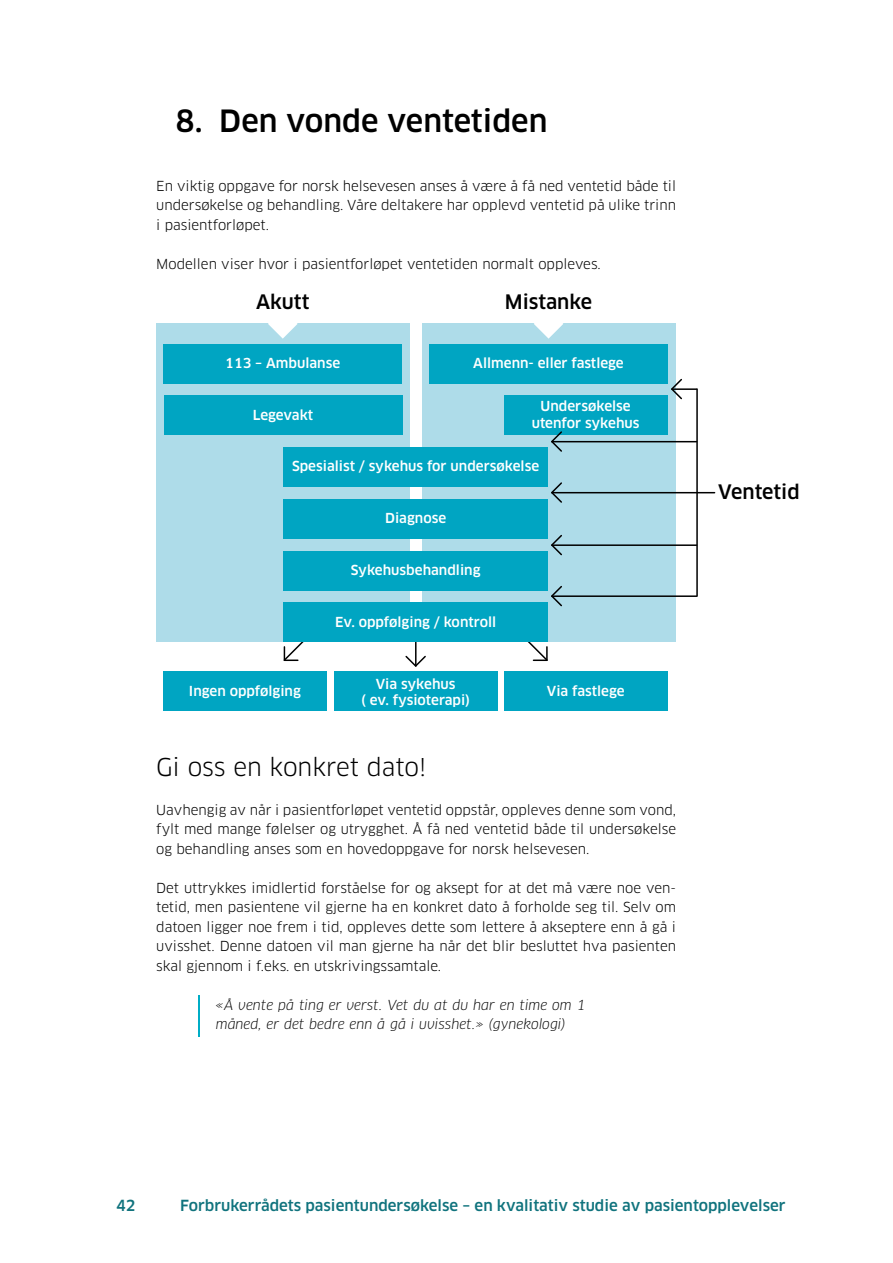
<style>
.page{position:relative;width:893px;height:1263px;background:#fff}
.page>*{position:absolute;margin:0;border:0;box-sizing:border-box;transform-origin:0 0}
.t1{font:500 30px "Clan OT";color:#000}
.t2{font:24px "Clan OT";color:#000}
.t3{font:500 19.5px "Clan OT";color:#000}
.t4{font:500 15px "Clan OT";color:#10737d}
.t5{font:13.5px/19.5px "Clan OT";color:#000;text-align:justify}
.t6{font:500 13.5px/16.2px "Clan OT";color:#fff;text-align:center}
.t7{font:italic 13.5px/19.5px "Clan OT";color:#000}
</style>
<div class="page">
<hr style="left:199px;top:995px;width:1px;height:41px;background:#00adc6">
<svg style="left:283px;top:642px;width:21px;height:19px"></svg>
<svg style="left:528px;top:642px;width:20px;height:19px"></svg>
<svg style="left:405px;top:655px;width:21px;height:12px"></svg>
<hr style="left:415px;top:641px;width:2px;height:25px;background:#000">
<div style="left:156px;top:324px;width:253px;height:318px;background:#aedce9"></div>
<div style="left:422px;top:324px;width:253px;height:318px;background:#aedce9"></div>
<div style="left:164px;top:344px;width:238px;height:39px;background:#00a5c2"></div>
<div style="left:164px;top:396px;width:238px;height:39px;background:#00a5c2"></div>
<div style="left:284px;top:447px;width:264px;height:39px;background:#00a5c2"></div>
<div style="left:284px;top:499px;width:264px;height:39px;background:#00a5c2"></div>
<div style="left:284px;top:551px;width:264px;height:39px;background:#00a5c2"></div>
<div style="left:284px;top:603px;width:264px;height:39px;background:#00a5c2"></div>
<div style="left:429px;top:344px;width:239px;height:39px;background:#00a5c2"></div>
<div style="left:504px;top:396px;width:164px;height:39px;background:#00a5c2"></div>
<div style="left:164px;top:672px;width:163px;height:39px;background:#00a5c2"></div>
<div style="left:334px;top:672px;width:163px;height:39px;background:#00a5c2"></div>
<div style="left:504px;top:672px;width:164px;height:39px;background:#00a5c2"></div>
<svg style="left:268px;top:323px;width:30px;height:16px"></svg>
<svg style="left:534px;top:324px;width:29px;height:15px"></svg>
<svg style="left:671px;top:377px;width:11px;height:24px"></svg>
<hr style="left:672px;top:388px;width:25px;height:2px;background:#000">
<svg style="left:551px;top:431px;width:12px;height:21px"></svg>
<hr style="left:552px;top:441px;width:145px;height:1px;background:#000">
<svg style="left:551px;top:482px;width:12px;height:21px"></svg>
<hr style="left:552px;top:492px;width:163px;height:1px;background:#000">
<svg style="left:551px;top:534px;width:11px;height:22px"></svg>
<hr style="left:552px;top:544px;width:145px;height:2px;background:#000">
<svg style="left:551px;top:585px;width:11px;height:22px"></svg>
<hr style="left:552px;top:595px;width:145px;height:2px;background:#000">
<hr style="left:696px;top:389px;width:2px;height:207px;background:#000">
<h1 class="t1" style="left:176px;top:103px;width:373px">8. Den vonde ventetiden</h1>
<p class="t5" style="left:156px;top:176px;width:521px">En viktig oppgave for norsk helsevesen anses å være å få ned ventetid både til undersøkelse og behandling. Våre deltakere har opplevd ventetid på ulike trinn i pasientforløpet.</p>
<p class="t5" style="left:156px;top:254px;width:446px">Modellen viser hvor i pasientforløpet ventetiden normalt oppleves.</p>
<h3 class="t3" style="left:256px;top:291px;width:55px">Akutt</h3>
<h3 class="t3" style="left:505px;top:291px;width:89px">Mistanke</h3>
<p class="t6" style="left:473px;top:355px;width:152px">Allmenn- eller fastlege</p>
<p class="t6" style="left:532px;top:399px;width:109px">Undersøkelse utenfor sykehus</p>
<p class="t6" style="left:225px;top:355px;width:116px">113 – Ambulanse</p>
<p class="t6" style="left:253px;top:407px;width:62px">Legevakt</p>
<p class="t6" style="left:292px;top:458px;width:249px">Spesialist / sykehus for undersøkelse</p>
<p class="t6" style="left:385px;top:510px;width:63px">Diagnose</p>
<p class="t6" style="left:351px;top:562px;width:131px">Sykehusbehandling</p>
<p class="t6" style="left:335px;top:614px;width:163px">Ev. oppfølging / kontroll</p>
<p class="t6" style="left:189px;top:683px;width:113px">Ingen oppfølging</p>
<p class="t6" style="left:361px;top:676px;width:110px">Via sykehus<br>( ev. fysioterapi)</p>
<p class="t6" style="left:547px;top:683px;width:79px">Via fastlege</p>
<h2 class="t2" style="left:156px;top:752px;width:272px">Gi oss en konkret dato!</h2>
<p class="t5" style="left:156px;top:800px;width:521px">Uavhengig av når i pasientforløpet ventetid oppstår, oppleves denne som vond, fylt med mange følelser og utrygghet. Å få ned ventetid både til undersøkelse og behandling anses som en hovedoppgave for norsk helsevesen.</p>
<p class="t5" style="left:156px;top:878px;width:521px">Det uttrykkes imidlertid forståelse for og aksept for at det må være noe ven&shy;tetid, men pasientene vil gjerne ha en konkret dato å forholde seg til. Selv om datoen ligger noe frem i tid, oppleves dette som lettere å akseptere enn å gå i uvisshet. Denne datoen vil man gjerne ha når det blir besluttet hva pasienten skal gjennom i f.eks. en utskrivingssamtale.</p>
<p class="t7" style="left:216px;top:995px;width:371px">«Å vente på ting er verst. Vet du at du har en time om 1 måned, er det bedre enn å gå i uvisshet.» (gynekologi)</p>
<h3 class="t3" style="left:718px;top:480px;width:83px">Ventetid</h3>
<p class="t4" style="left:116px;top:1197px;width:21px">42</p>
<p class="t4" style="left:180px;top:1197px;width:607px">Forbrukerrådets pasientundersøkelse – en kvalitativ studie av pasientopplevelser</p>
</div>
